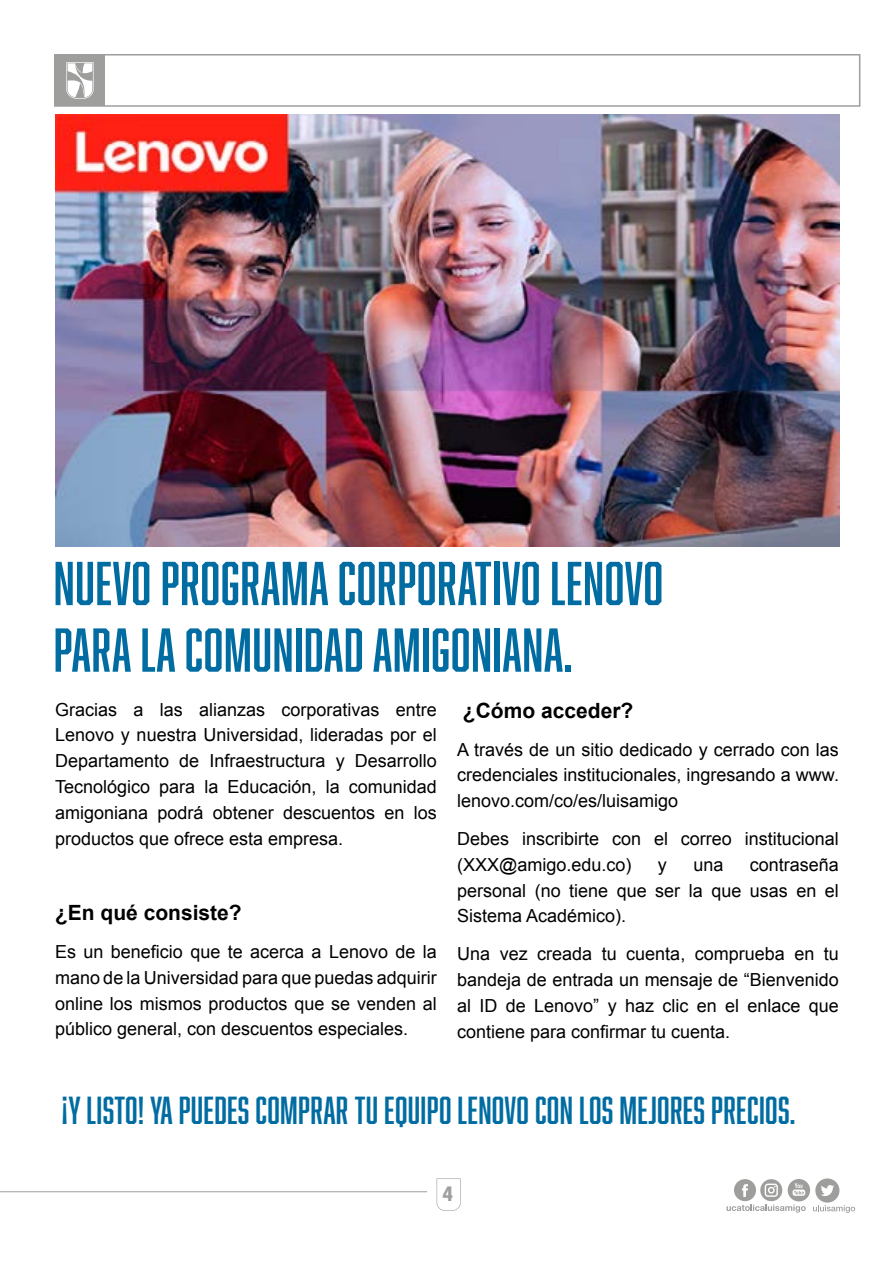
<style>
.page{position:relative;width:893px;height:1263px;background:#fff}
.page>*{position:absolute;margin:0;border:0;box-sizing:border-box;transform-origin:0 0}
.t1{font:57px/66.6px "Abolition";letter-spacing:.01em;color:#006ca2}
.t2{font:36px "Abolition";letter-spacing:.01em;color:#006ca2}
.t3{font:700 21px "Arial";color:#000}
.t4{font:700 21px "Helvetica Con BQ";color:#9e9e9c}
.t5{font:18px/25.8px "Arial";color:#000;text-align:justify}
</style>
<div class="page">
<svg style="left:726px;top:1178px;width:129px;height:35px"></svg>
<svg style="left:437px;top:1178px;width:24px;height:33px"></svg>
<div style="left:54px;top:54px;width:806px;height:53px;border:2px solid #9e9e9c"></div>
<div style="left:55px;top:55px;width:50px;height:51px;background:#9e9e9c"></div>
<svg style="left:66px;top:62px;width:28px;height:37px"></svg>
<hr style="left:0;top:1191px;width:427px;height:1px;background:#9e9e9c">
<img style="left:56px;top:115px;width:784px;height:431px">
<h1 class="t1" style="left:54px;top:549px;width:611px">NUEVO PROGRAMA CORPORATIVO LENOVO<br>PARA LA COMUNIDAD AMIGONIANA.</h1>
<p class="t5" style="left:55px;top:696px;width:383px">Gracias a las alianzas corporativas entre Lenovo y nuestra Universidad, lideradas por el Departamento de Infraestructura y Desarrollo Tecnológico para la Educación, la comunidad amigoniana podrá obtener descuentos en los productos que ofrece esta empresa.</p>
<p class="t3" style="left:463px;top:696px;width:172px">¿Cómo acceder?</p>
<p class="t5" style="left:457px;top:736px;width:383px">A través de un sitio dedicado y cerrado con las credenciales institucionales, ingresando a www. lenovo.com/co/es/luisamigo</p>
<p class="t5" style="left:457px;top:826px;width:383px">Debes inscribirte con el correo institucional (XXX@amigo.edu.co)</p>
<p class="t5" style="left:457px;top:852px;width:383px;text-indent:293px">contraseña personal (no tiene que ser la que usas en el Sistema Académico).</p>
<p class="t5" style="left:457px;top:941px;width:383px">Una vez creada tu cuenta, comprueba en tu bandeja de entrada un mensaje de “Bienvenido al ID de Lenovo” y haz clic en el enlace que contiene para confirmar tu cuenta.</p>
<p class="t5" style="left:658px;top:852px;width:10px">y</p>
<p class="t5" style="left:693px;top:852px;width:32px">una</p>
<p class="t3" style="left:55px;top:899px;width:188px">¿En qué consiste?</p>
<p class="t5" style="left:55px;top:939px;width:383px">Es un beneficio que te acerca a Lenovo de la mano de la Universidad para que puedas adquirir online los mismos productos que se venden al público general, con descuentos especiales.</p>
<h2 class="t2" style="left:62px;top:1089px;width:735px">¡Y LISTO! YA PUEDES COMPRAR TU EQUIPO LENOVO CON LOS MEJORES PRECIOS.</h2>
<p class="t4" style="left:443px;top:1182px;width:12px">4</p>
</div>
